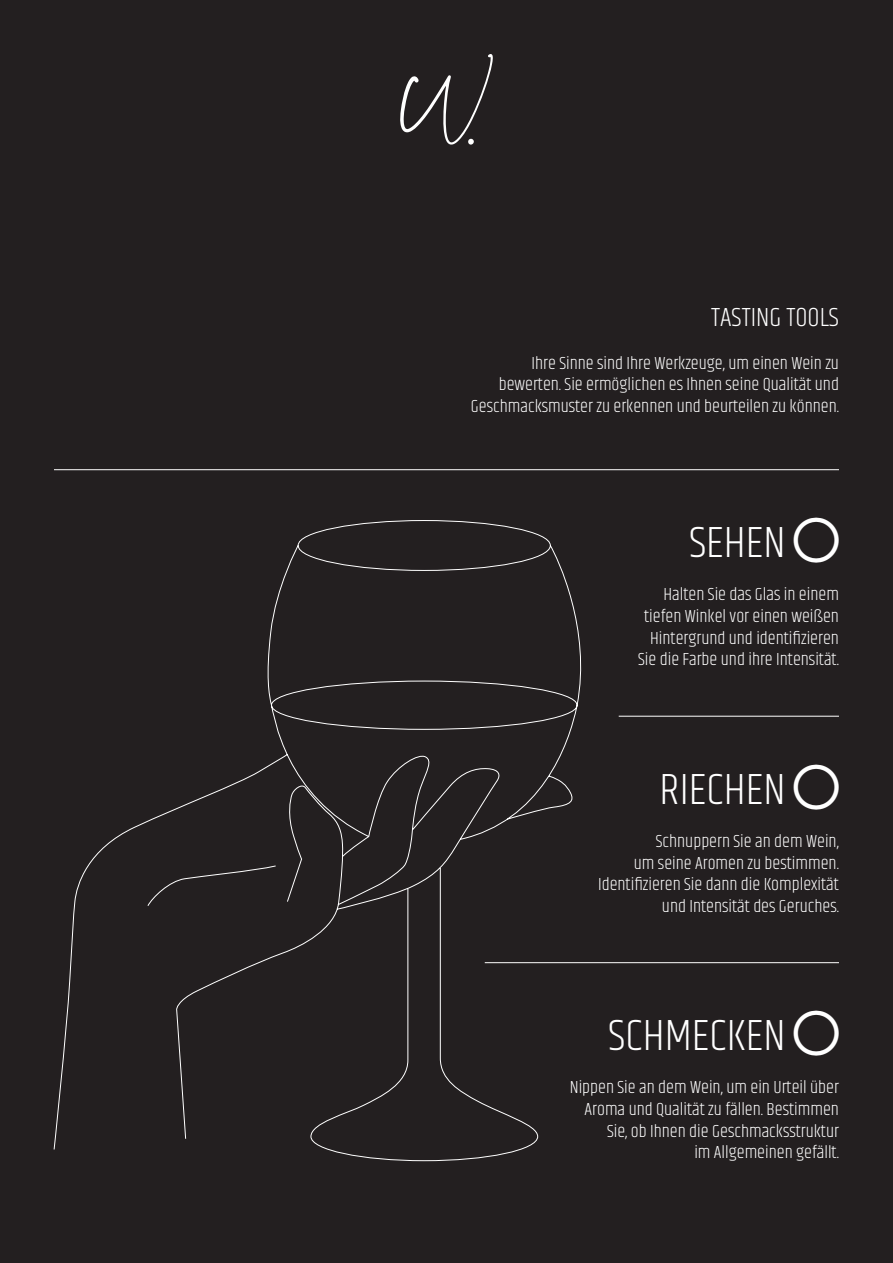
<style>
.page{position:relative;width:893px;height:1263px;background:#231f20}
.page>*{position:absolute;margin:0;border:0;box-sizing:border-box;transform-origin:0 0}
.t1{font:300 45px "Khand";color:#fff}
.t2{font:300 27px "Khand";color:#fff}
.t3{font:300 18px/21.6px "Khand";color:#fff;text-align:right}
</style>
<div class="page">
<hr style="left:54px;top:469px;width:785px;height:1px;background:#fff">
<hr style="left:619px;top:716px;width:220px;height:1px;background:#fff">
<hr style="left:485px;top:962px;width:354px;height:1px;background:#fff">
<svg style="left:54px;top:520px;width:537px;height:641px"></svg>
<svg style="left:400px;top:54px;width:93px;height:91px"></svg>
<h2 class="t2" style="left:711px;top:301px;width:129px">TASTING TOOLS</h2>
<p class="t3" style="left:471px;top:353px;width:370px">Ihre Sinne sind Ihre Werkzeuge, um einen Wein zu bewerten. Sie ermöglichen es Ihnen seine Qualität und<br>Geschmacksmuster zu erkennen und beurteilen zu können.</p>
<h1 class="t1" style="left:689px;top:516px;width:151px">SEHEN ○</h1>
<p class="t3" style="left:638px;top:585px;width:202px">Halten Sie das Glas in einem tiefen Winkel vor einen weißen<br>Hintergrund und identifizieren<br>Sie die Farbe und ihre Intensität.</p>
<h1 class="t1" style="left:660px;top:762px;width:181px">RIECHEN ○</h1>
<p class="t3" style="left:598px;top:831px;width:242px">Schnuppern Sie an dem Wein,<br>um seine Aromen zu bestimmen.<br>Identifizieren Sie dann die Komplexität und Intensität des Geruches.</p>
<h1 class="t1" style="left:609px;top:1009px;width:232px">SCHMECKEN ○</h1>
<p class="t3" style="left:570px;top:1078px;width:271px">Nippen Sie an dem Wein, um ein Urteil über Aroma und Qualität zu fällen. Bestimmen Sie, ob Ihnen die Geschmacksstruktur<br>im Allgemeinen gefällt.</p>
</div>
